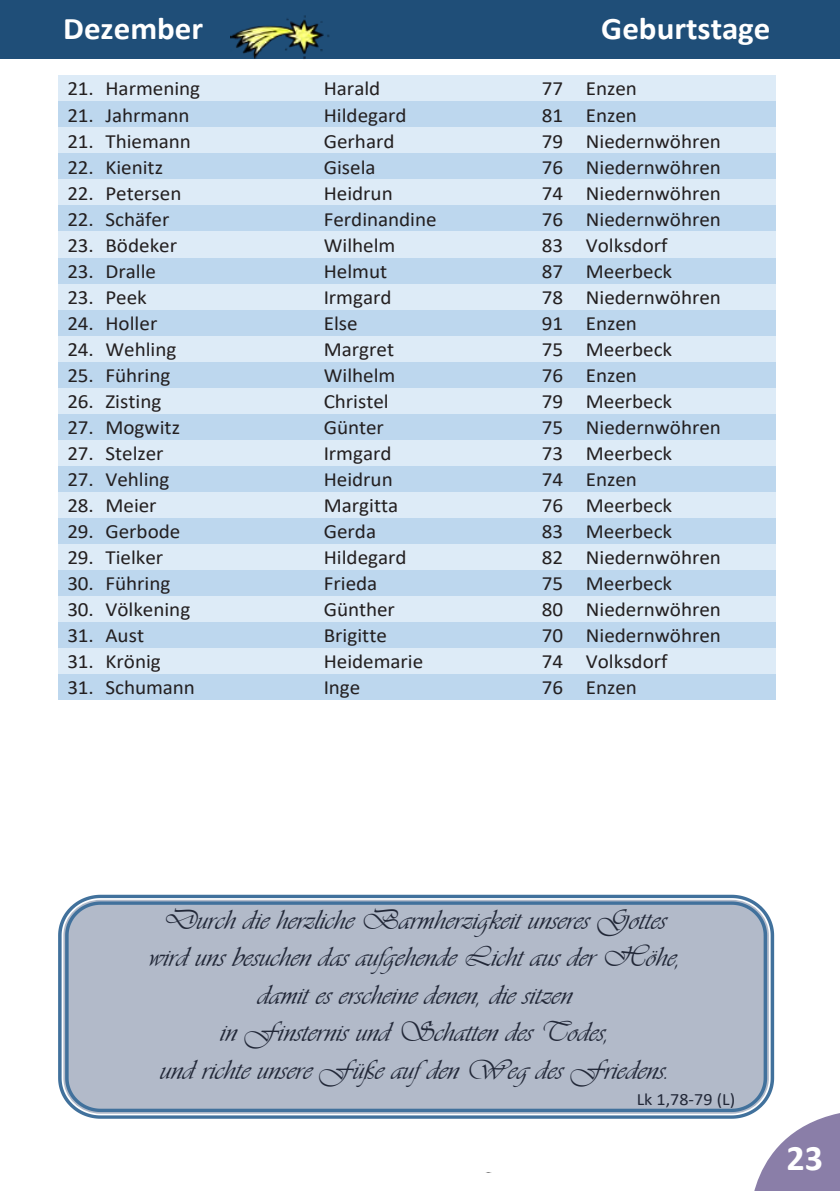
<style>
.page{position:relative;width:840px;height:1191px;background:#fff}
.page>*{position:absolute;margin:0;border:0;box-sizing:border-box;transform-origin:0 0}
.t1{font:700 36px "Calibri";color:#fff}
.t2{font:700 31.6px "Calibri";color:#fff;scale:1.05 1}
.t3{font:28.8px/37.6px "Vivaldii";color:#231f20;text-align:center;scale:1.05 1}
.t4{font:20.2px "Calibri";color:#231f20;scale:1.05 1}
.t5{font:17.2px "Calibri";color:#231f20;scale:1.05 1}
</style>
<div class="page">
<div style="left:0;top:0;width:839px;height:58px;background:#1f4e78"></div>
<div style="left:58px;top:76px;width:717px;height:26px;background:#ddebf7"></div>
<div style="left:58px;top:102px;width:717px;height:26px;background:#bdd7ee"></div>
<div style="left:58px;top:128px;width:717px;height:26px;background:#ddebf7"></div>
<div style="left:58px;top:154px;width:717px;height:26px;background:#bdd7ee"></div>
<div style="left:58px;top:180px;width:717px;height:26px;background:#ddebf7"></div>
<div style="left:58px;top:206px;width:717px;height:26px;background:#bdd7ee"></div>
<div style="left:58px;top:232px;width:717px;height:26px;background:#ddebf7"></div>
<div style="left:58px;top:258px;width:717px;height:26px;background:#bdd7ee"></div>
<div style="left:58px;top:284px;width:717px;height:26px;background:#ddebf7"></div>
<div style="left:58px;top:310px;width:717px;height:26px;background:#bdd7ee"></div>
<div style="left:58px;top:336px;width:717px;height:26px;background:#ddebf7"></div>
<div style="left:58px;top:362px;width:717px;height:26px;background:#bdd7ee"></div>
<div style="left:58px;top:388px;width:717px;height:26px;background:#ddebf7"></div>
<div style="left:58px;top:414px;width:717px;height:26px;background:#bdd7ee"></div>
<div style="left:58px;top:440px;width:717px;height:26px;background:#ddebf7"></div>
<div style="left:58px;top:466px;width:717px;height:26px;background:#bdd7ee"></div>
<div style="left:58px;top:492px;width:717px;height:26px;background:#ddebf7"></div>
<div style="left:58px;top:518px;width:717px;height:26px;background:#bdd7ee"></div>
<div style="left:58px;top:544px;width:717px;height:26px;background:#ddebf7"></div>
<div style="left:58px;top:570px;width:717px;height:26px;background:#bdd7ee"></div>
<div style="left:58px;top:596px;width:717px;height:26px;background:#ddebf7"></div>
<div style="left:58px;top:622px;width:717px;height:26px;background:#bdd7ee"></div>
<div style="left:58px;top:648px;width:717px;height:26px;background:#ddebf7"></div>
<div style="left:58px;top:674px;width:717px;height:26px;background:#bdd7ee"></div>
<img style="left:230px;top:15px;width:100px;height:44px">
<svg style="left:58px;top:894px;width:715px;height:224px;fill:#b2bac9"></svg>
<svg style="left:748px;top:1109px;width:91px;height:82px"></svg>
<h2 class="t2" style="left:63px;top:6px;width:135px">Dezember</h2>
<h2 class="t2" style="left:601px;top:6px;width:163px">Geburtstage</h2>
<p class="t4" style="left:67px;top:75px;width:128px">21. Harmening</p>
<p class="t4" style="left:323px;top:75px;width:55px">Harald</p>
<p class="t4" style="left:541px;top:75px;width:92px">77 Enzen</p>
<p class="t4" style="left:67px;top:101px;width:118px">21. Jahrmann</p>
<p class="t4" style="left:323px;top:101px;width:80px">Hildegard</p>
<p class="t4" style="left:541px;top:101px;width:92px">81 Enzen</p>
<p class="t4" style="left:67px;top:127px;width:119px">21. Thiemann</p>
<p class="t4" style="left:323px;top:127px;width:69px">Gerhard</p>
<p class="t4" style="left:541px;top:127px;width:172px">79 Niedernwöhren</p>
<p class="t4" style="left:67px;top:153px;width:93px">22. Kienitz</p>
<p class="t4" style="left:323px;top:153px;width:51px">Gisela</p>
<p class="t4" style="left:541px;top:153px;width:172px">76 Niedernwöhren</p>
<p class="t4" style="left:67px;top:179px;width:110px">22. Petersen</p>
<p class="t4" style="left:323px;top:179px;width:67px">Heidrun</p>
<p class="t4" style="left:541px;top:179px;width:172px">74 Niedernwöhren</p>
<p class="t4" style="left:67px;top:205px;width:99px">22. Schäfer</p>
<p class="t4" style="left:323px;top:205px;width:109px">Ferdinandine</p>
<p class="t4" style="left:541px;top:205px;width:172px">76 Niedernwöhren</p>
<p class="t4" style="left:67px;top:231px;width:106px">23. Bödeker</p>
<p class="t4" style="left:323px;top:231px;width:70px">Wilhelm</p>
<p class="t4" style="left:541px;top:231px;width:121px">83 Volksdorf</p>
<p class="t4" style="left:67px;top:257px;width:86px">23. Dralle</p>
<p class="t4" style="left:323px;top:257px;width:62px">Helmut</p>
<p class="t4" style="left:541px;top:257px;width:125px">87 Meerbeck</p>
<p class="t4" style="left:67px;top:283px;width:77px">23. Peek</p>
<p class="t4" style="left:323px;top:283px;width:66px">Irmgard</p>
<p class="t4" style="left:541px;top:283px;width:172px">78 Niedernwöhren</p>
<p class="t4" style="left:67px;top:309px;width:87px">24. Holler</p>
<p class="t4" style="left:323px;top:309px;width:34px">Else</p>
<p class="t4" style="left:541px;top:309px;width:92px">91 Enzen</p>
<p class="t4" style="left:67px;top:335px;width:105px">24. Wehling</p>
<p class="t4" style="left:323px;top:335px;width:69px">Margret</p>
<p class="t4" style="left:541px;top:335px;width:125px">75 Meerbeck</p>
<p class="t4" style="left:67px;top:361px;width:100px">25. Führing</p>
<p class="t4" style="left:323px;top:361px;width:70px">Wilhelm</p>
<p class="t4" style="left:541px;top:361px;width:92px">76 Enzen</p>
<p class="t4" style="left:67px;top:387px;width:91px">26. Zisting</p>
<p class="t4" style="left:323px;top:387px;width:63px">Christel</p>
<p class="t4" style="left:541px;top:387px;width:125px">79 Meerbeck</p>
<p class="t4" style="left:67px;top:413px;width:109px">27. Mogwitz</p>
<p class="t4" style="left:323px;top:413px;width:59px">Günter</p>
<p class="t4" style="left:541px;top:413px;width:172px">75 Niedernwöhren</p>
<p class="t4" style="left:67px;top:439px;width:93px">27. Stelzer</p>
<p class="t4" style="left:323px;top:439px;width:66px">Irmgard</p>
<p class="t4" style="left:541px;top:439px;width:125px">73 Meerbeck</p>
<p class="t4" style="left:67px;top:465px;width:99px">27. Vehling</p>
<p class="t4" style="left:323px;top:465px;width:67px">Heidrun</p>
<p class="t4" style="left:541px;top:465px;width:92px">74 Enzen</p>
<p class="t4" style="left:67px;top:491px;width:86px">28. Meier</p>
<p class="t4" style="left:323px;top:491px;width:72px">Margitta</p>
<p class="t4" style="left:541px;top:491px;width:125px">76 Meerbeck</p>
<p class="t4" style="left:67px;top:517px;width:109px">29. Gerbode</p>
<p class="t4" style="left:323px;top:517px;width:51px">Gerda</p>
<p class="t4" style="left:541px;top:517px;width:125px">83 Meerbeck</p>
<p class="t4" style="left:67px;top:543px;width:93px">29. Tielker</p>
<p class="t4" style="left:323px;top:543px;width:80px">Hildegard</p>
<p class="t4" style="left:541px;top:543px;width:172px">82 Niedernwöhren</p>
<p class="t4" style="left:67px;top:569px;width:100px">30. Führing</p>
<p class="t4" style="left:323px;top:569px;width:52px">Frieda</p>
<p class="t4" style="left:541px;top:569px;width:125px">75 Meerbeck</p>
<p class="t4" style="left:67px;top:595px;width:119px">30. Völkening</p>
<p class="t4" style="left:323px;top:595px;width:69px">Günther</p>
<p class="t4" style="left:541px;top:595px;width:172px">80 Niedernwöhren</p>
<p class="t4" style="left:67px;top:621px;width:74px">31. Aust</p>
<p class="t4" style="left:323px;top:621px;width:62px">Brigitte</p>
<p class="t4" style="left:541px;top:621px;width:172px">70 Niedernwöhren</p>
<p class="t4" style="left:67px;top:647px;width:90px">31. Krönig</p>
<p class="t4" style="left:323px;top:647px;width:96px">Heidemarie</p>
<p class="t4" style="left:541px;top:647px;width:121px">74 Volksdorf</p>
<p class="t4" style="left:67px;top:673px;width:123px">31. Schumann</p>
<p class="t4" style="left:323px;top:673px;width:36px">Inge</p>
<p class="t4" style="left:541px;top:673px;width:92px">76 Enzen</p>
<h3 class="t3" style="left:148px;top:900px;width:508px">Durch die herzliche Barmherzigkeit unseres Gottes wird uns besuchen das aufgehende Licht aus der Höhe, damit es erscheine denen, die sitzen<br>in Finsternis und Schatten des Todes,<br>und richte unsere Füße aufden Weg des Friedens.</h3>
<p class="t5" style="left:636px;top:1087px;width:95px">Lk 1,78-79 (L)</p>
<h1 class="t1" style="left:786px;top:1133px;width:38px">23</h1>
</div>
